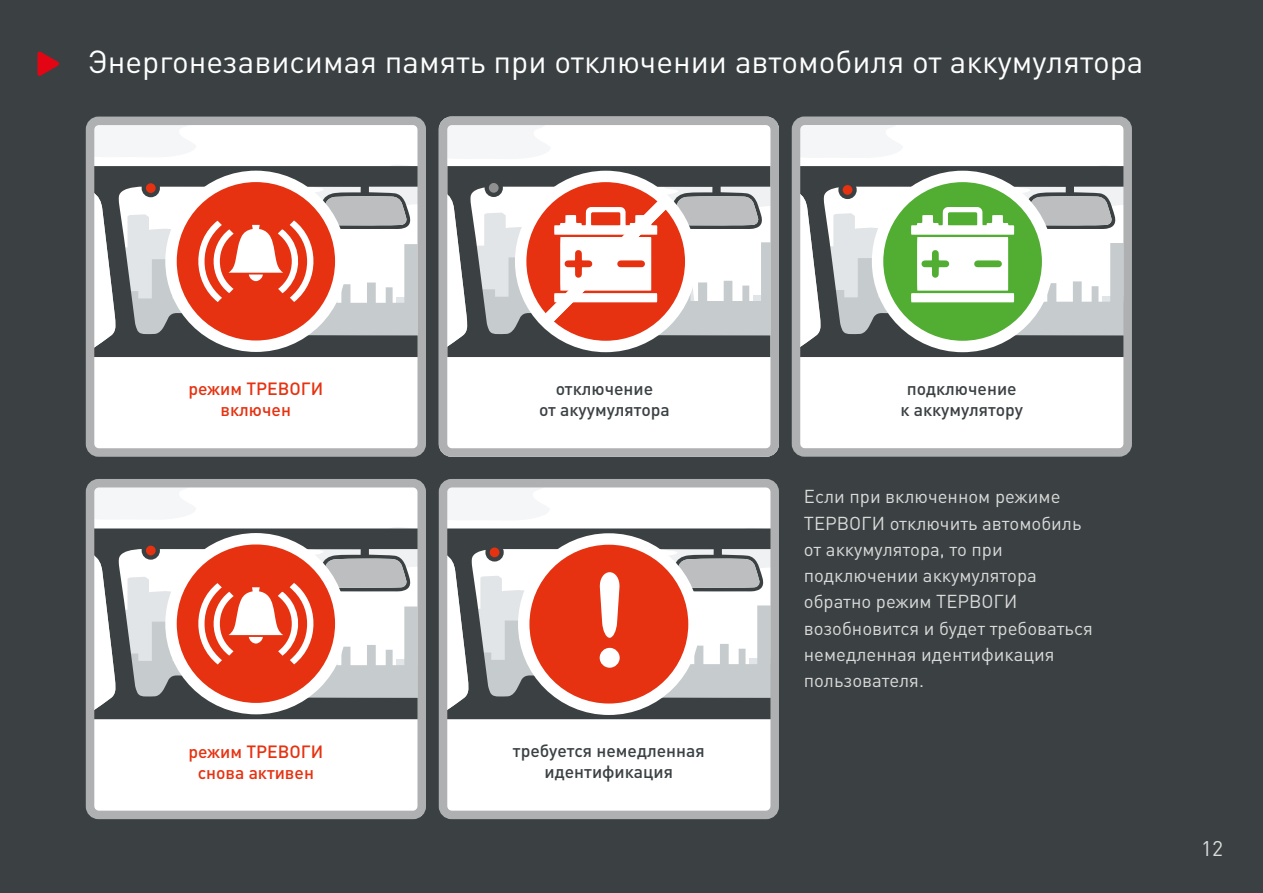
<style>
.page{position:relative;width:1263px;height:893px;background:#3b4143}
.page>*{position:absolute;margin:0;border:0;box-sizing:border-box;transform-origin:0 0}
.t1{font:31.5px "DIN Pro";color:#fff}
.t2{font:21px "DIN Pro";color:#dadada}
.t3{font:18.6px/26.2px "DIN Pro";color:#dadada}
.t4{font:500 17.55px/21px "DIN Pro";color:#3b4143;text-align:center}
.t5{font:500 17.55px/21px "DIN Pro";color:#e63211;text-align:center}
</style>
<div class="page">
<svg style="left:37px;top:51px;width:22px;height:25px"></svg>
<div style="left:90px;top:121px;width:332px;height:331px;background:#fff"></div>
<div style="left:86px;top:117px;width:340px;height:340px;border:9px solid #afb0b1;border-radius:9px"></div>
<svg style="left:90px;top:123px;width:333px;height:235px"></svg>
<div style="left:443px;top:120px;width:332px;height:332px;background:#fff;border-radius:9px"></div>
<div style="left:449px;top:349px;width:320px;height:8px;background:#3b4143"></div>
<div style="left:439px;top:117px;width:340px;height:340px;border:9px solid #afb0b1;border-radius:9px"></div>
<svg style="left:444px;top:125px;width:332px;height:224px"></svg>
<div style="left:515px;top:171px;width:181px;height:181px;border:11px solid #fff;border-radius:50%"></div>
<div style="left:796px;top:121px;width:332px;height:331px;background:#fff"></div>
<div style="left:802px;top:349px;width:320px;height:8px;background:#3b4143"></div>
<div style="left:792px;top:116px;width:340px;height:341px;border:9px solid #afb0b1;border-radius:9px"></div>
<svg style="left:797px;top:124px;width:331px;height:225px"></svg>
<div style="left:872px;top:171px;width:181px;height:181px;border:11px solid #fff;border-radius:50%"></div>
<div style="left:90px;top:484px;width:332px;height:331px;background:#fff"></div>
<div style="left:86px;top:479px;width:340px;height:340px;border:9px solid #afb0b1;border-radius:9px"></div>
<svg style="left:90px;top:485px;width:333px;height:235px"></svg>
<div style="left:443px;top:483px;width:332px;height:332px;background:#fff"></div>
<div style="left:449px;top:711px;width:320px;height:8px;background:#3b4143"></div>
<svg style="left:449px;top:719px;width:320px;height:1px"></svg>
<svg style="left:449px;top:528px;width:320px;height:183px"></svg>
<div style="left:439px;top:479px;width:340px;height:340px;border:9px solid #afb0b1;border-radius:9px"></div>
<svg style="left:487px;top:545px;width:15px;height:14px"></svg>
<div style="left:485px;top:543px;width:19px;height:18px;border:4px solid #3b4143;border-radius:50%"></div>
<h1 class="t1" style="left:88px;top:40px;width:1057px">Энергонезависимая память при отключении автомобиля от аккумулятора</h1>
<p class="t5" style="left:188px;top:378px;width:136px">режим ТРЕВОГИ включен</p>
<p class="t4" style="left:539px;top:378px;width:132px">отключение<br>от акуумулятора</p>
<p class="t4" style="left:900px;top:377px;width:124px">подключение к аккумулятору</p>
<p class="t5" style="left:188px;top:740px;width:136px">режим ТРЕВОГИ снова активен</p>
<p class="t4" style="left:513px;top:740px;width:193px">требуется немедленная идентификация</p>
<p class="t3" style="left:804px;top:483px;width:290px">Если при включенном режиме<br>ТЕРВОГИ отключить автомобиль от аккумулятора, то при подключении аккумулятора обратно режим ТЕРВОГИ возобновится и будет требоваться немедленная идентификация пользователя.</p>
<p class="t2" style="left:1201px;top:834px;width:23px">12</p>
</div>
